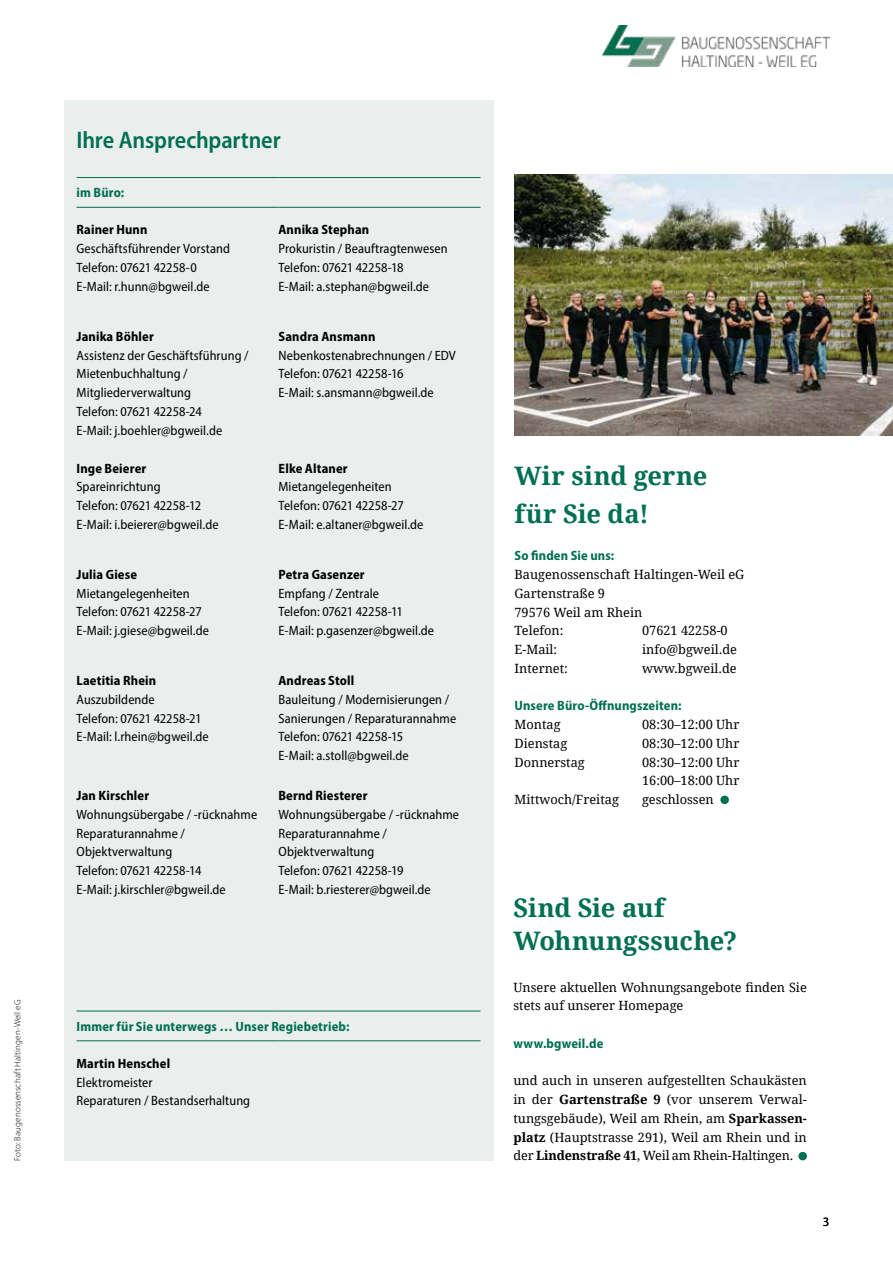
<style>
.page{position:relative;width:893px;height:1263px;background:#fff}
.page>*{position:absolute;margin:0;border:0;box-sizing:border-box;transform-origin:0 0}
.t1{font:700 25.5px/37.5px "Droid Serif";letter-spacing:.005em;color:#006f53}
.t2{font:600 semi-condensed 24px "Myriad Pro";letter-spacing:-.005em;color:#006f53}
.t3{font:semi-condensed 13.5px/18.8px "Myriad Pro";letter-spacing:.005em;color:#000}
.t4{font:700 semi-condensed 13.5px "Myriad Pro";letter-spacing:.01em;color:#000}
.t5{font:700 semi-condensed 13.5px "Myriad Pro";letter-spacing:.01em;color:#006f53}
.t6{font:12.75px/18.8px "Droid Serif";color:#000}
.t7{font:12.75px "Myriad Pro";color:#000}
.t8{font:300 9px "Myriad Pro";letter-spacing:.015em;color:#000}
.s1{font-weight:700}
</style>
<div class="page">
<img style="left:514px;top:174px;width:379px;height:261px">
<div style="left:64px;top:100px;width:429px;height:1060px;background:#eaeeec"></div>
<hr style="left:77px;top:1011px;width:202px;height:1px;background:#006f53">
<hr style="left:279px;top:1011px;width:201px;height:1px;background:#006f53">
<hr style="left:77px;top:1040px;width:202px;height:1px;background:#006f53">
<hr style="left:279px;top:1040px;width:201px;height:1px;background:#006f53">
<hr style="left:77px;top:177px;width:202px;height:1px;background:#006f53">
<hr style="left:279px;top:177px;width:201px;height:1px;background:#006f53">
<hr style="left:77px;top:207px;width:202px;height:1px;background:#006f53">
<hr style="left:279px;top:207px;width:201px;height:1px;background:#006f53">
<div style="left:720px;top:795px;width:9px;height:9px;background:#006f53;border-radius:50%"></div>
<div style="left:798px;top:1152px;width:9px;height:8px;background:#006f53;border-radius:50%"></div>
<img style="left:602px;top:26px;width:227px;height:41px">
<p class="t8" style="left:12px;top:1161px;width:163px;rotate:-90deg">Foto: Baugenossenschaft Haltingen-Weil eG</p>
<h2 class="t2" style="left:77px;top:125px;width:206px">Ihre Ansprechpartner</h2>
<p class="t5" style="left:77px;top:184px;width:49px">im Büro:</p>
<p class="t4" style="left:77px;top:221px;width:73px">Rainer Hunn</p>
<p class="t3" style="left:77px;top:239px;width:155px">Geschäftsführender Vorstand<br>Telefon: 07621 42258-0<br>E-Mail: r.hunn@bgweil.de</p>
<p class="t4" style="left:279px;top:221px;width:92px">Annika Stephan</p>
<p class="t3" style="left:279px;top:239px;width:171px">Prokuristin / Beauftragtenwesen<br>Telefon: 07621 42258-18<br>E-Mail: a.stephan@bgweil.de</p>
<p class="t4" style="left:77px;top:327px;width:79px">Janika Böhler</p>
<p class="t3" style="left:77px;top:345px;width:174px">Assistenz der Geschäftsführung /<br>Mietenbuchhaltung /<br>Mitgliederverwaltung<br>Telefon: 07621 42258-24<br>E-Mail: j.boehler@bgweil.de</p>
<p class="t4" style="left:77px;top:459px;width:71px">Inge Beierer</p>
<p class="t3" style="left:77px;top:477px;width:144px">Spareinrichtung<br>Telefon: 07621 42258-12<br>E-Mail: i.beierer@bgweil.de</p>
<p class="t4" style="left:77px;top:566px;width:62px">Julia Giese</p>
<p class="t3" style="left:77px;top:584px;width:134px">Mietangelegenheiten<br>Telefon: 07621 42258-27<br>E-Mail: j.giese@bgweil.de</p>
<p class="t4" style="left:77px;top:672px;width:81px">Laetitia Rhein</p>
<p class="t3" style="left:77px;top:690px;width:134px">Auszubildende<br>Telefon: 07621 42258-21<br>E-Mail: l.rhein@bgweil.de</p>
<p class="t4" style="left:77px;top:787px;width:74px">Jan Kirschler</p>
<p class="t3" style="left:77px;top:805px;width:182px">Wohnungsübergabe / -rücknahme<br>Reparaturannahme /<br>Objektverwaltung<br>Telefon: 07621 42258-14<br>E-Mail: j.kirschler@bgweil.de</p>
<p class="t4" style="left:279px;top:327px;width:98px">Sandra Ansmann</p>
<p class="t3" style="left:279px;top:345px;width:179px">Nebenkostenabrechnungen / EDV<br>Telefon: 07621 42258-16<br>E-Mail: s.ansmann@bgweil.de</p>
<p class="t4" style="left:279px;top:459px;width:71px">Elke Altaner</p>
<p class="t3" style="left:279px;top:477px;width:146px">Mietangelegenheiten<br>Telefon: 07621 42258-27<br>E-Mail: e.altaner@bgweil.de</p>
<p class="t4" style="left:279px;top:566px;width:88px">Petra Gasenzer</p>
<p class="t3" style="left:279px;top:584px;width:157px">Empfang / Zentrale<br>Telefon: 07621 42258-11<br>E-Mail: p.gasenzer@bgweil.de</p>
<p class="t4" style="left:279px;top:672px;width:77px">Andreas Stoll</p>
<p class="t3" style="left:279px;top:690px;width:179px">Bauleitung / Modernisierungen /<br>Sanierungen / Reparaturannahme<br>Telefon: 07621 42258-15<br>E-Mail: a.stoll@bgweil.de</p>
<p class="t4" style="left:279px;top:787px;width:91px">Bernd Riesterer</p>
<p class="t3" style="left:279px;top:805px;width:182px">Wohnungsübergabe / -rücknahme<br>Reparaturannahme /<br>Objektverwaltung<br>Telefon: 07621 42258-19<br>E-Mail: b.riesterer@bgweil.de</p>
<p class="t5" style="left:77px;top:1018px;width:274px">Immer für Sie unterwegs … Unser Regiebetrieb:</p>
<p class="t4" style="left:77px;top:1055px;width:95px">Martin Henschel</p>
<p class="t3" style="left:77px;top:1073px;width:175px">Elektromeister<br>Reparaturen / Bestandserhaltung</p>
<h1 class="t1" style="left:514px;top:457px;width:194px">Wir sind gerne für Sie da!</h1>
<p class="t5" style="left:514px;top:547px;width:101px">So finden Sie uns:</p>
<p class="t6" style="left:514px;top:565px;width:231px">Baugenossenschaft Haltingen-Weil eG<br>Gartenstraße 9<br>79576 Weil am Rhein<br>Telefon:</p>
<p class="t6" style="left:642px;top:621px;width:87px">07621 42258-0</p>
<p class="t6" style="left:514px;top:640px;width:44px">E-Mail:</p>
<p class="t6" style="left:642px;top:640px;width:96px">info@bgweil.de</p>
<p class="t6" style="left:514px;top:658px;width:55px">Internet:</p>
<p class="t6" style="left:642px;top:658px;width:96px">www.bgweil.de</p>
<p class="t5" style="left:514px;top:697px;width:169px">Unsere Büro-Öffnungszeiten:</p>
<p class="t6" style="left:514px;top:715px;width:48px">Montag</p>
<p class="t6" style="left:642px;top:715px;width:99px">08:30–12:00 Uhr</p>
<p class="t6" style="left:514px;top:733px;width:54px">Dienstag</p>
<p class="t6" style="left:642px;top:733px;width:99px">08:30–12:00 Uhr</p>
<p class="t6" style="left:514px;top:752px;width:72px">Donnerstag</p>
<p class="t6" style="left:642px;top:752px;width:99px">08:30–12:00 Uhr<br>16:00–18:00 Uhr</p>
<p class="t6" style="left:514px;top:790px;width:106px">Mittwoch/Freitag</p>
<p class="t6" style="left:642px;top:790px;width:73px">geschlossen</p>
<h1 class="t1" style="left:513px;top:890px;width:225px;line-height:33px">Sind Sie auf<br>Wohnungssuche?</h1>
<p class="t6" style="left:513px;top:977px;width:295px">Unsere aktuellen Wohnungsangebote finden Sie stets auf unserer Homepage</p>
<p class="t5" style="left:513px;top:1035px;width:91px">www.bgweil.de</p>
<p class="t6" style="left:513px;top:1071px;width:295px;text-align:justify">und auch in unseren aufgestellten Schaukästen in der <span class="s1">Gartenstraße 9</span> (vor unserem Verwal&shy;tungsgebäude), Weil am Rhein, am <span class="s1">Sparkassen&shy;platz</span> (Hauptstrasse 291), Weil am Rhein und in der <span class="s1">Lindenstraße 41</span>, Weil am Rhein-Haltingen.</p>
<p class="t7" style="left:823px;top:1214px;width:8px">3</p>
</div>
